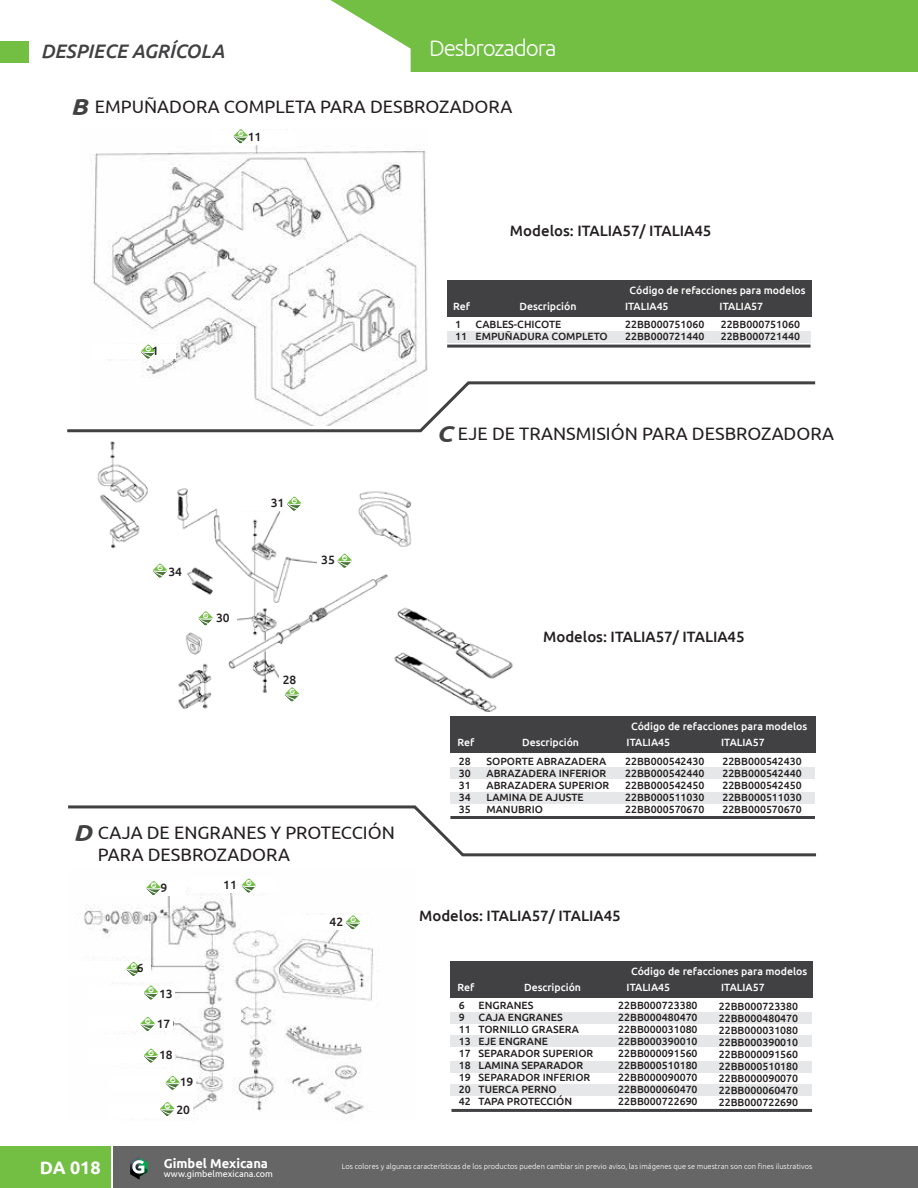
<style>
.page{position:relative;width:918px;height:1188px;background:#fff}
.page>*{position:absolute;margin:0;border:0;box-sizing:border-box;transform-origin:0 0}
.t1{font:italic 700 23.25px "Ubuntu";color:#414042;scale:1.1 1}
.t2{font:300 22.5px "Ubuntu";letter-spacing:-.05em;color:#fff}
.t3{font:italic 500 19.5px "Ubuntu";color:#414042}
.t4{font:18px/21.6px "Ubuntu";color:#231f20}
.t5{font:700 18px "Ubuntu";color:#fff}
.t6{font:500 15px "Ubuntu";color:#231f20}
.t7{font:700 12.9px "Ubuntu";color:#fff}
.t8{font:500 12px "Ubuntu";color:#231f20}
.t9{font:500 10.5px/12px "Ubuntu";color:#231f20}
.t10{font:500 10.5px/15.8px "Ubuntu";color:#fff}
.t11{font:9px "Ubuntu";color:#fff}
.t12{font:300 7.5px "Ubuntu";color:#fff}
.s1{font-weight:700;font-style:italic;font-size:23.25px;color:#414042}
</style>
<div class="page">
<div style="left:0;top:1146px;width:111px;height:42px;background:#72bf44"></div>
<div style="left:113px;top:1146px;width:804px;height:42px;background:#676667"></div>
<svg style="left:130px;top:1156px;width:18px;height:24px"></svg>
<div style="left:0;top:0;width:917px;height:72px;background:#72bf44"></div>
<svg style="left:0;top:0;width:411px;height:72px;background:#f5faf1"></svg>
<div style="left:0;top:41px;width:28px;height:21px;background:#72bf44"></div>
<img style="left:93px;top:129px;width:335px;height:251px">
<img style="left:97px;top:441px;width:416px;height:270px">
<img style="left:84px;top:887px;width:290px;height:228px">
<div style="left:450px;top:962px;width:363px;height:36px;background:#414042"></div>
<div style="left:447px;top:280px;width:364px;height:37px;background:#414042"></div>
<div style="left:450px;top:717px;width:366px;height:36px;background:#414042"></div>
<hr style="left:451px;top:1109px;width:361px;height:3px;background:#414042">
<hr style="left:447px;top:345px;width:364px;height:3px;background:#414042">
<div style="left:450px;top:1012px;width:362px;height:12px;background:#e6e7e8"></div>
<div style="left:450px;top:1035px;width:362px;height:12px;background:#e6e7e8"></div>
<div style="left:450px;top:1061px;width:362px;height:11px;background:#e6e7e8"></div>
<div style="left:450px;top:1084px;width:362px;height:12px;background:#e6e7e8"></div>
<div style="left:447px;top:331px;width:364px;height:12px;background:#e6e7e8"></div>
<div style="left:450px;top:767px;width:365px;height:12px;background:#e6e7e8"></div>
<div style="left:450px;top:792px;width:365px;height:12px;background:#e6e7e8"></div>
<div style="left:212px;top:131px;width:85px;height:14px;background:#fff"></div>
<div style="left:279px;top:673px;width:84px;height:14px;background:#fff"></div>
<div style="left:65px;top:962px;width:86px;height:14px;background:#fff"></div>
<div style="left:100px;top:881px;width:86px;height:14px;background:#fff"></div>
<div style="left:192px;top:879px;width:86px;height:14px;background:#fff"></div>
<div style="left:89px;top:987px;width:86px;height:14px;background:#fff"></div>
<div style="left:87px;top:1017px;width:86px;height:14px;background:#fff"></div>
<div style="left:89px;top:1048px;width:86px;height:15px;background:#fff"></div>
<div style="left:110px;top:1076px;width:86px;height:14px;background:#fff"></div>
<div style="left:107px;top:1103px;width:86px;height:15px;background:#fff"></div>
<div style="left:284px;top:915px;width:86px;height:15px;background:#fff"></div>
<div style="left:152px;top:611px;width:84px;height:15px;background:#fff"></div>
<div style="left:232px;top:497px;width:85px;height:14px;background:#fff"></div>
<div style="left:102px;top:565px;width:85px;height:14px;background:#fff"></div>
<div style="left:317px;top:554px;width:84px;height:14px;background:#fff"></div>
<div style="left:91px;top:344px;width:85px;height:15px;background:#fff"></div>
<svg style="left:234px;top:129px;width:14px;height:14px"></svg>
<svg style="left:141px;top:344px;width:14px;height:15px"></svg>
<svg style="left:287px;top:497px;width:14px;height:14px"></svg>
<svg style="left:153px;top:563px;width:14px;height:15px"></svg>
<svg style="left:337px;top:554px;width:15px;height:14px"></svg>
<svg style="left:199px;top:611px;width:14px;height:14px"></svg>
<svg style="left:285px;top:687px;width:14px;height:14px"></svg>
<svg style="left:146px;top:881px;width:15px;height:14px"></svg>
<svg style="left:242px;top:878px;width:14px;height:15px"></svg>
<svg style="left:346px;top:915px;width:14px;height:14px"></svg>
<svg style="left:126px;top:962px;width:15px;height:14px"></svg>
<svg style="left:144px;top:985px;width:14px;height:15px"></svg>
<svg style="left:141px;top:1017px;width:14px;height:14px"></svg>
<svg style="left:144px;top:1048px;width:14px;height:15px"></svg>
<svg style="left:166px;top:1076px;width:14px;height:14px"></svg>
<svg style="left:160px;top:1102px;width:14px;height:14px"></svg>
<svg style="left:67px;top:380px;width:749px;height:53px"></svg>
<svg style="left:68px;top:805px;width:748px;height:52px"></svg>
<h3 class="t3" style="left:41px;top:39px;width:185px">DESPIECE AGRÍCOLA</h3>
<h2 class="t2" style="left:429px;top:35px;width:129px">Desbrozadora</h2>
<h3 class="t4" style="left:95px;top:95px;width:419px">EMPUÑADORA COMPLETA PARA DESBROZADORA</h3>
<h1 class="t1" style="left:71px;top:93px;width:17px">B</h1>
<p class="t8" style="left:248px;top:129px;width:15px">11</p>
<p class="t8" style="left:152px;top:343px;width:8px">1</p>
<p class="t10" style="left:453px;top:298px;width:18px">Ref</p>
<h3 class="t6" style="left:510px;top:221px;width:203px">Modelos: ITALIA57/ ITALIA45</h3>
<p class="t10" style="left:519px;top:298px;width:59px">Descripción</p>
<p class="t10" style="left:625px;top:282px;width:182px;text-indent:5px">Código de refacciones para modelos<br>ITALIA45</p>
<p class="t10" style="left:720px;top:298px;width:45px">ITALIA57</p>
<p class="t9" style="left:455px;top:318px;width:13px">1<br>11</p>
<p class="t9" style="left:476px;top:318px;width:134px">CABLES-CHICOTE<br>EMPUÑADURA COMPLETO</p>
<p class="t9" style="left:625px;top:318px;width:81px">22BB000751060<br>22BB000721440</p>
<p class="t9" style="left:721px;top:318px;width:81px">22BB000751060<br>22BB000721440</p>
<p class="t8" style="left:168px;top:564px;width:15px">34</p>
<p class="t8" style="left:216px;top:610px;width:15px">30</p>
<p class="t8" style="left:271px;top:496px;width:15px">31</p>
<p class="t8" style="left:321px;top:552px;width:15px">35</p>
<p class="t8" style="left:283px;top:672px;width:15px">28</p>
<h3 class="t4" style="left:98px;top:822px;width:298px;text-indent:-24px"><span class="s1">D</span> CAJA DE ENGRANES Y PROTECCIÓN<br>PARA DESBROZADORA</h3>
<p class="t8" style="left:161px;top:880px;width:8px">9</p>
<p class="t8" style="left:223px;top:877px;width:15px">11</p>
<p class="t8" style="left:137px;top:961px;width:8px">6</p>
<p class="t8" style="left:159px;top:986px;width:15px">13</p>
<p class="t8" style="left:157px;top:1016px;width:15px">17</p>
<p class="t8" style="left:159px;top:1047px;width:15px">18</p>
<p class="t8" style="left:180px;top:1074px;width:15px">19</p>
<p class="t8" style="left:176px;top:1102px;width:15px">20</p>
<p class="t8" style="left:330px;top:914px;width:15px">42</p>
<h3 class="t4" style="left:458px;top:423px;width:378px">EJE DE TRANSMISIÓN PARA DESBROZADORA</h3>
<h1 class="t1" style="left:437px;top:420px;width:16px">C</h1>
<h3 class="t6" style="left:543px;top:628px;width:203px">Modelos: ITALIA57/ ITALIA45</h3>
<p class="t10" style="left:458px;top:734px;width:18px">Ref</p>
<p class="t9" style="left:459px;top:754px;width:13px;text-align:justify">28<br>30<br>31<br>34<br>35</p>
<p class="t10" style="left:522px;top:734px;width:59px">Descripción</p>
<p class="t9" style="left:486px;top:754px;width:124px">SOPORTE ABRAZADERA<br>ABRAZADERA INFERIOR<br>ABRAZADERA SUPERIOR<br>LAMINA DE AJUSTE<br>MANUBRIO</p>
<p class="t10" style="left:631px;top:718px;width:178px">Código de refacciones para modelos</p>
<p class="t10" style="left:627px;top:734px;width:45px">ITALIA45</p>
<p class="t9" style="left:625px;top:754px;width:81px;text-align:justify">22BB000542430<br>22BB000542440<br>22BB000542450<br>22BB000511030<br>22BB000570670</p>
<p class="t10" style="left:721px;top:734px;width:45px">ITALIA57</p>
<p class="t9" style="left:722px;top:754px;width:81px;text-align:justify">22BB000542430<br>22BB000542440<br>22BB000542450<br>22BB000511030<br>22BB000570670</p>
<h3 class="t6" style="left:419px;top:906px;width:203px">Modelos: ITALIA57/ ITALIA45</h3>
<p class="t10" style="left:631px;top:963px;width:178px">Código de refacciones para modelos</p>
<p class="t10" style="left:458px;top:979px;width:18px">Ref</p>
<p class="t10" style="left:524px;top:979px;width:59px">Descripción</p>
<p class="t9" style="left:459px;top:999px;width:13px">6<br>9<br>11<br>13<br>17<br>18<br>19<br>20<br>42</p>
<p class="t9" style="left:479px;top:999px;width:116px">ENGRANES<br>CAJA ENGRANES<br>TORNILLO GRASERA<br>EJE ENGRANE<br>SEPARADOR SUPERIOR<br>LAMINA SEPARADOR<br>SEPARADOR INFERIOR<br>TUERCA PERNO<br>TAPA PROTECCIÓN</p>
<p class="t10" style="left:627px;top:979px;width:45px">ITALIA45</p>
<p class="t9" style="left:618px;top:999px;width:81px;text-align:justify">22BB000723380<br>22BB000480470<br>22BB000031080<br>22BB000390010<br>22BB000091560<br>22BB000510180<br>22BB000090070<br>22BB000060470<br>22BB000722690</p>
<p class="t10" style="left:721px;top:979px;width:45px">ITALIA57</p>
<p class="t9" style="left:719px;top:999px;width:81px;text-align:justify">22BB000723380<br>22BB000480470<br>22BB000031080<br>22BB000390010<br>22BB000091560<br>22BB000510180<br>22BB000090070<br>22BB000060470<br>22BB000722690</p>
<h3 class="t5" style="left:40px;top:1157px;width:62px">DA 018</h3>
<p class="t7" style="left:164px;top:1155px;width:106px">Gimbel Mexicana</p>
<p class="t11" style="left:164px;top:1169px;width:111px">www.gimbelmexicana.com</p>
<p class="t12" style="left:342px;top:1162px;width:472px">Los colores y algunas características de los productos pueden cambiar sin previo aviso, las imágenes que se muestran son con fines ilustrativos</p>
</div>
